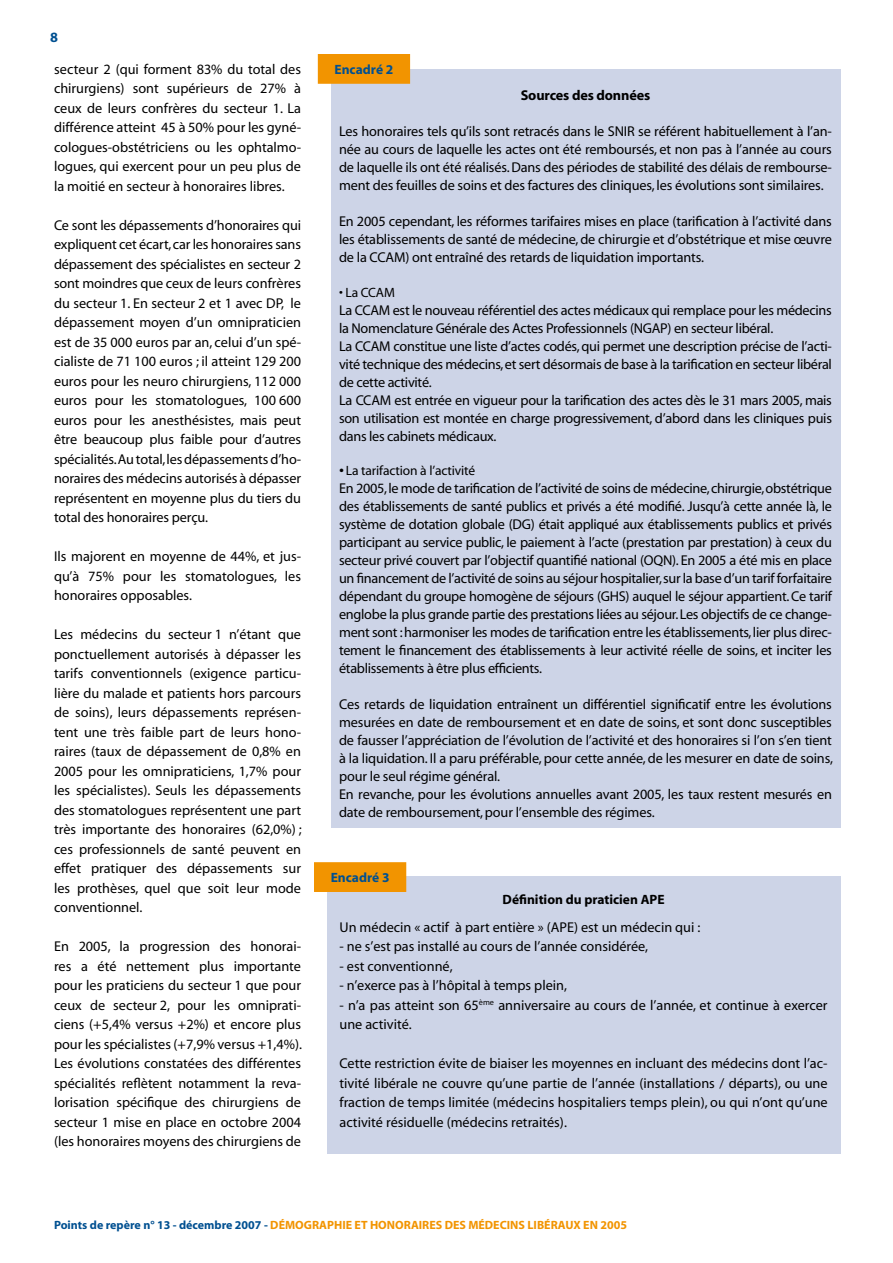
<style>
.page{position:relative;width:893px;height:1263px;background:#fff}
.page>*{position:absolute;margin:0;border:0;box-sizing:border-box;transform-origin:0 0}
.t1{font:14.25px/19.5px "Myriad";letter-spacing:-.01em;color:#000;text-align:justify}
.t2{font:700 14.25px "Myriad";letter-spacing:-.01em;color:#000}
.t3{font:13.5px "Myriad";letter-spacing:-.01em;color:#000}
.t4{font:700 13.5px "Myriad";color:#000}
.t5{font:700 13.5px "Myriad";color:#005091}
.t6{font:700 12px "Myriad";color:#f29400}
.s1{font-weight:700;font-style:italic}
.s2{color:#005091}
</style>
<div class="page">
<div style="left:331px;top:70px;width:509px;height:758px;background:#cdd4e7"></div>
<div style="left:319px;top:55px;width:90px;height:28px;background:#f29400"></div>
<div style="left:318px;top:54px;width:92px;height:30px;border:2px solid #f29400"></div>
<div style="left:327px;top:876px;width:513px;height:278px;background:#cdd4e7"></div>
<div style="left:315px;top:863px;width:90px;height:28px;background:#f29400"></div>
<div style="left:314px;top:862px;width:92px;height:30px;border:2px solid #f29400"></div>
<p class="t1" style="left:54px;top:60px;width:249px">secteur 2 (qui forment 83% du total des chirurgiens) sont supérieurs de 27% à ceux de leurs confrères du secteur 1. La différence atteint 45 à 50% pour les gyné&shy;cologues-obstétriciens ou les ophtalmo&shy;logues, qui exercent pour un peu plus de la moitié en secteur à honoraires libres.</p>
<p class="t1" style="left:54px;top:216px;width:249px">Ce sont les dépassements d’honoraires qui expliquent cet écart, car les honoraires sans dépassement des spécialistes en secteur 2 sont moindres que ceux de leurs confrères du secteur 1. En secteur 2 et 1 avec DP, le dépassement moyen d’un omnipraticien est de 35 000 euros par an, celui d’un spé&shy;cialiste de 71 100 euros ; il atteint 129 200 euros pour les neuro chirurgiens, 112 000 euros pour les stomatologues, 100 600 euros pour les anesthésistes, mais peut être beaucoup plus faible pour d’autres spécialités. Au total, les dépassements d’ho&shy;noraires des médecins autorisés à dépasser représentent en moyenne plus du tiers du total des honoraires perçu.</p>
<p class="t1" style="left:54px;top:547px;width:249px">Ils majorent en moyenne de 44%, et jus&shy;qu’à 75% pour les stomatologues, les honoraires opposables.</p>
<p class="t1" style="left:54px;top:625px;width:249px">Les médecins du secteur 1 n’étant que ponctuellement autorisés à dépasser les tarifs conventionnels (exigence particu&shy;lière du malade et patients hors parcours de soins), leurs dépassements représen&shy;tent une très faible part de leurs hono&shy;raires (taux de dépassement de 0,8% en 2005 pour les omnipraticiens, 1,7% pour les spécialistes). Seuls les dépassements des stomatologues représentent une part très importante des honoraires (62,0%) ; ces professionnels de santé peuvent en effet pratiquer des dépassements sur les prothèses, quel que soit leur mode conventionnel.</p>
<p class="t1" style="left:54px;top:937px;width:250px">En 2005, la progression des honorai&shy;res a été nettement plus importante pour les praticiens du secteur 1 que pour ceux de secteur 2, pour les omniprati&shy;ciens (+5,4% versus +2%) et encore plus pour les spécialistes (+7,9% versus +1,4%).<br>Les évolutions constatées des différentes spécialités reflètent notamment la reva&shy;lorisation spécifique des chirurgiens de secteur 1 mise en place en octobre 2004 (les honoraires moyens des chirurgiens de</p>
<p class="t5" style="left:334px;top:62px;width:60px">Encadré 2</p>
<p class="t2" style="left:521px;top:88px;width:131px">Sources des données</p>
<p class="t1" style="left:339px;top:123px;width:494px;line-height:18px">Les honoraires tels qu’ils sont retracés dans le SNIR se référent habituellement à l’an&shy;née au cours de laquelle les actes ont été remboursés, et non pas à l’année au cours de laquelle ils ont été réalisés. Dans des périodes de stabilité des délais de rembourse&shy;ment des feuilles de soins et des factures des cliniques, les évolutions sont similaires.</p>
<p class="t1" style="left:339px;top:213px;width:494px;line-height:18px">En 2005 cependant, les réformes tarifaires mises en place (tarification à l’activité dans les établissements de santé de médecine, de chirurgie et d’obstétrique et mise œuvre de la CCAM) ont entraîné des retards de liquidation importants.</p>
<p class="t3" style="left:339px;top:285px;width:57px">• La CCAM</p>
<p class="t1" style="left:339px;top:301px;width:494px;line-height:18px;text-align:left">La CCAM est le nouveau référentiel des actes médicaux qui remplace pour les médecins la Nomenclature Générale des Actes Professionnels (NGAP) en secteur libéral.<br>La CCAM constitue une liste d’actes codés, qui permet une description précise de l’acti&shy;vité technique des médecins, et sert désormais de base à la tarification en secteur libéral de cette activité.<br>La CCAM est entrée en vigueur pour la tarification des actes dès le 31 mars 2005, mais son utilisation est montée en charge progressivement, d’abord dans les cliniques puis dans les cabinets médicaux.</p>
<p class="t3" style="left:339px;top:464px;width:138px"><span class="s1">•</span> La tarifaction à l’activité</p>
<p class="t1" style="left:339px;top:480px;width:494px;line-height:18px">En 2005, le mode de tarification de l’activité de soins de médecine, chirurgie, obstétrique des établissements de santé publics et privés a été modifié. Jusqu’à cette année là, le système de dotation globale (DG) était appliqué aux établissements publics et privés participant au service public, le paiement à l’acte (prestation par prestation) à ceux du secteur privé couvert par l’objectif quantifié national (OQN). En 2005 a été mis en place un financement de l’activité de soins au séjour hospitalier, sur la base d’un tarif forfaitaire dépendant du groupe homogène de séjours (GHS) auquel le séjour appartient. Ce tarif englobe la plus grande partie des prestations liées au séjour. Les objectifs de ce change&shy;ment sont : harmoniser les modes de tarification entre les établissements, lier plus direc&shy;tement le financement des établissements à leur activité réelle de soins, et inciter les établissements à être plus efficients.</p>
<p class="t1" style="left:339px;top:696px;width:495px;line-height:18px;text-align:left">Ces retards de liquidation entraînent un différentiel significatif entre les évolutions mesurées en date de remboursement et en date de soins, et sont donc susceptibles de fausser l’appréciation de l’évolution de l’activité et des honoraires si l’on s’en tient à la liquidation. Il a paru préférable, pour cette année, de les mesurer en date de soins, pour le seul régime général.<br>En revanche, pour les évolutions annuelles avant 2005, les taux restent mesurés en date de remboursement, pour l’ensemble des régimes.</p>
<p class="t5" style="left:331px;top:871px;width:60px">Encadré 3</p>
<p class="t4" style="left:503px;top:893px;width:162px">Définition du praticien APE</p>
<p class="t1" style="left:339px;top:918px;width:362px">Un médecin « actif à part entière » (APE) est un médecin qui :</p>
<p class="t1" style="left:339px;top:937px;width:310px">- ne s’est pas installé au cours de l’année considérée,</p>
<p class="t1" style="left:339px;top:957px;width:115px">- est conventionné,</p>
<p class="t1" style="left:339px;top:976px;width:229px">- n’exerce pas à l’hôpital à temps plein,</p>
<p class="t1" style="left:339px;top:996px;width:490px">- n’a pas atteint son 65<sup>ème</sup> anniversaire au cours de l’année, et continue à exercer une activité.</p>
<p class="t1" style="left:339px;top:1054px;width:490px">Cette restriction évite de biaiser les moyennes en incluant des médecins dont l’ac&shy;tivité libérale ne couvre qu’une partie de l’année (installations / départs), ou une fraction de temps limitée (médecins hospitaliers temps plein), ou qui n’ont qu’une activité résiduelle (médecins retraités).</p>
<p class="t6" style="left:54px;top:1218px;width:575px"><span class="s2">Points de repère n° 13 - décembre 2007 -</span> Démographie et honoraires des médecins libéraux en 2005</p>
</div>
